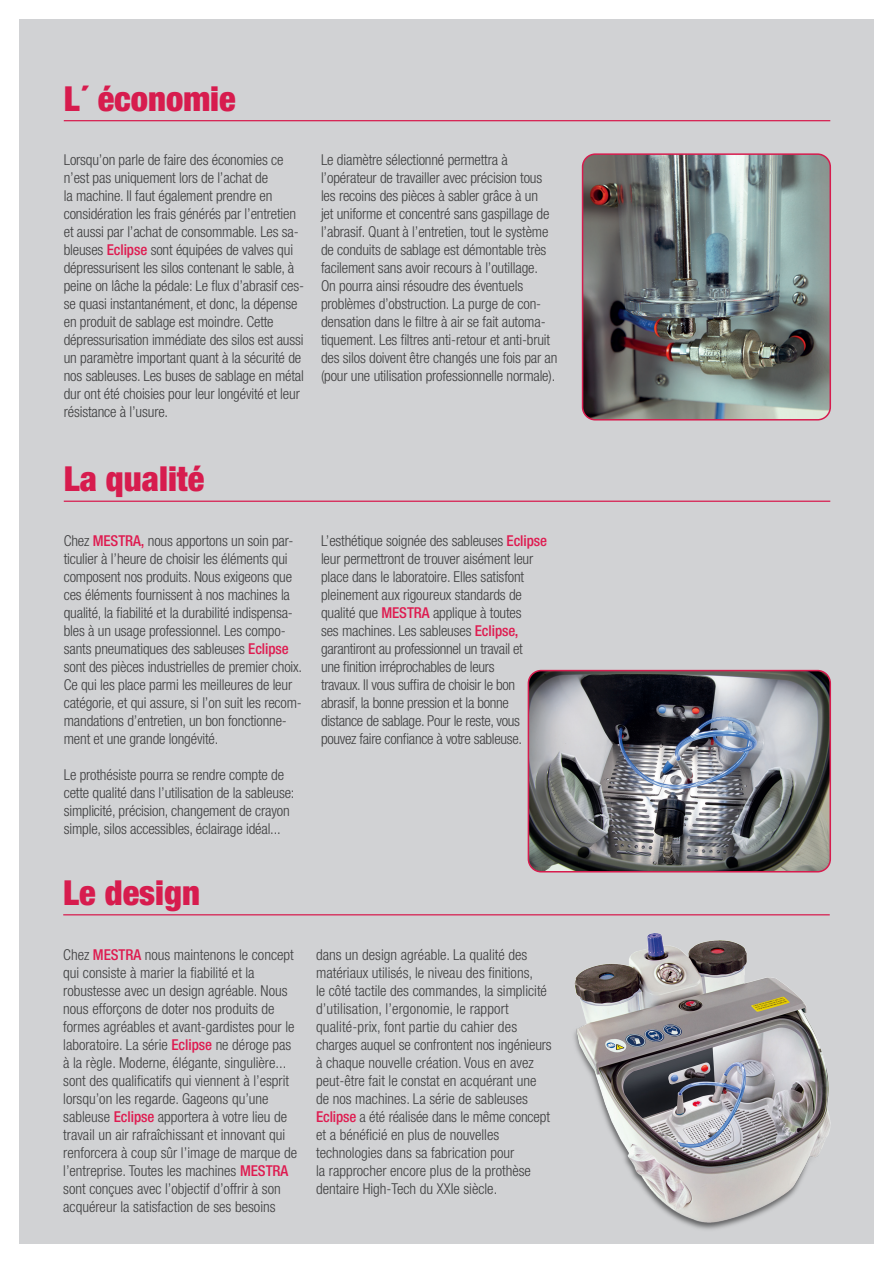
<style>
.page{position:relative;width:893px;height:1263px;background:#fff}
.page>*{position:absolute;margin:0;border:0;box-sizing:border-box;transform-origin:0 0}
.t1{font:900 condensed 34.5px "Helvetica Neue LT Std";color:#d71c4e}
.Características{font:300 condensed 15px/18px "Helvetica Neue LT Std";letter-spacing:-.01em;color:#3e3e3f}
.Características-2{font:300 condensed 15px "Helvetica Neue LT Std";letter-spacing:.01em;color:#3e3e3f}
.s1{font-weight:500;color:#de1b50}
</style>
<div class="page">
<div style="left:19px;top:19px;width:854px;height:1224px;background:#d1d2d4"></div>
<img style="left:583px;top:156px;width:247px;height:264px">
<div style="left:582px;top:153px;width:249px;height:267px;border:2px solid #d71c4e;border-radius:13px"></div>
<img style="left:528px;top:670px;width:302px;height:202px">
<div style="left:528px;top:670px;width:303px;height:202px;border:2px solid #d71c4e;border-radius:13px"></div>
<img style="left:574px;top:933px;width:257px;height:297px">
<hr style="left:64px;top:501px;width:766px;height:1px;background:#d71c4e">
<hr style="left:63px;top:914px;width:767px;height:1px;background:#d71c4e">
<hr style="left:64px;top:120px;width:766px;height:1px;background:#d71c4e">
<p class="t1" style="left:64px;top:77px;width:173px">L´ économie</p>
<p class="Características" style="left:64px;top:150px;width:242px">Lorsqu’on parle de faire des économies ce n’est pas uniquement lors de l’achat de<br>la machine. Il faut également prendre en considération les frais générés par l’entretien et aussi par l’achat de consommable. Les sa&shy;bleuses <span class="s1">Eclipse</span> sont équipées de valves qui dépressurisent les silos contenant le sable, à peine on lâche la pédale: Le flux d’abrasif ces&shy;se quasi instantanément, et donc, la dépense en produit de sablage est moindre. Cette dépressurisation immédiate des silos est aussi un paramètre important quant à la sécurité de nos sableuses. Les buses de sablage en métal dur ont été choisies pour leur longévité et leur résistance à l’usure.</p>
<p class="Características" style="left:321px;top:150px;width:188px">Le diamètre sélectionné permettra à</p>
<p class="Características" style="left:321px;top:168px;width:230px">l’opérateur de travailler avec précision tous les recoins des pièces à sabler grâce à un jet uniforme et concentré sans gaspillage de l’abrasif. Quant à l’entretien, tout le système de conduits de sablage est démontable très facilement sans avoir recours à l’outillage.</p>
<p class="Características" style="left:321px;top:276px;width:238px">On pourra ainsi résoudre des éventuels problèmes d’obstruction. La purge de con&shy;densation dans le filtre à air se fait automa&shy;tiquement. Les filtres anti-retour et anti-bruit des silos doivent être changés une fois par an (pour une utilisation professionnelle normale).</p>
<p class="t1" style="left:64px;top:458px;width:142px">La qualité</p>
<p class="Características" style="left:64px;top:532px;width:240px">Chez <span class="s1">MESTRA,</span> nous apportons un soin par&shy;ticulier à l’heure de choisir les éléments qui composent nos produits. Nous exigeons que ces éléments fournissent à nos machines la qualité, la fiabilité et la durabilité indispensa&shy;bles à un usage professionnel. Les compo&shy;sants pneumatiques des sableuses <span class="s1">Eclipse </span>sont des pièces industrielles de premier choix.<br>Ce qui les place parmi les meilleures de leur catégorie, et qui assure, si l’on suit les recom&shy;mandations d’entretien, un bon fonctionne&shy;ment et une grande longévité.</p>
<p class="Características" style="left:64px;top:766px;width:232px">Le prothésiste pourra se rendre compte de cette qualité dans l’utilisation de la sableuse: simplicité, précision, changement de crayon</p>
<p class="Características" style="left:64px;top:820px;width:219px">simple, silos accessibles, éclairage idéal...</p>
<p class="t1" style="left:63px;top:871px;width:138px">Le design</p>
<p class="Características" style="left:321px;top:532px;width:228px">L’esthétique soignée des sableuses <span class="s1">Eclipse </span>leur permettront de trouver aisément leur place dans le laboratoire. Elles satisfont</p>
<p class="Características" style="left:321px;top:586px;width:202px">pleinement aux rigoureux standards de</p>
<p class="Características" style="left:321px;top:604px;width:202px">qualité que <span class="s1">MESTRA</span> applique à toutes</p>
<p class="Características" style="left:321px;top:622px;width:199px">ses machines. Les sableuses <span class="s1">Eclipse,</span></p>
<p class="Características" style="left:321px;top:640px;width:203px">garantiront au professionnel un travail et</p>
<p class="Características" style="left:321px;top:658px;width:175px">une finition irréprochables de leurs</p>
<p class="Características" style="left:321px;top:676px;width:196px">travaux. Il vous suffira de choisir le bon</p>
<p class="Características" style="left:321px;top:694px;width:189px">abrasif, la bonne pression et la bonne</p>
<p class="Características" style="left:321px;top:712px;width:200px">distance de sablage. Pour le reste, vous</p>
<p class="Características" style="left:321px;top:730px;width:202px">pouvez faire confiance à votre sableuse.</p>
<p class="Características" style="left:63px;top:946px;width:236px">Chez <span class="s1">MESTRA</span> nous maintenons le concept qui consiste à marier la fiabilité et la robustesse avec un design agréable. Nous nous efforçons de doter nos produits de formes agréables et avant-gardistes pour le laboratoire. La série <span class="s1">Eclipse</span> ne déroge pas à la règle. Moderne, élégante, singulière... sont des qualificatifs qui viennent à l’esprit lorsqu’on les regarde. Gageons qu’une sableuse <span class="s1">Eclipse</span> apportera à votre lieu de travail un air rafraîchissant et innovant qui renforcera à coup sûr l’image de marque de l’entreprise. Toutes les machines <span class="s1">MESTRA </span>sont conçues avec l’objectif d’offrir à son acquéreur la satisfaction de ses besoins</p>
<p class="Características" style="left:316px;top:946px;width:218px">dans un design agréable. La qualité des matériaux utilisés, le niveau des finitions,</p>
<p class="Características" style="left:316px;top:982px;width:232px">le côté tactile des commandes, la simplicité d’utilisation, l’ergonomie, le rapport</p>
<p class="Características-2" style="left:316px;top:1018px;width:203px">qualité-prix, font partie du cahier des</p>
<p class="Características" style="left:316px;top:1036px;width:237px">charges auquel se confrontent nos ingénieurs à chaque nouvelle création. Vous en avez peut-être fait le constat en acquérant une de nos machines. La série de sableuses</p>
<p class="Características" style="left:316px;top:1108px;width:235px"><span class="s1">Eclipse</span> a été réalisée dans le même concept et a bénéficié en plus de nouvelles</p>
<p class="Características" style="left:316px;top:1144px;width:200px">technologies dans sa fabrication pour</p>
<p class="Características" style="left:316px;top:1162px;width:216px">la rapprocher encore plus de la prothèse dentaire High-Tech du XXIe siècle.</p>
</div>
